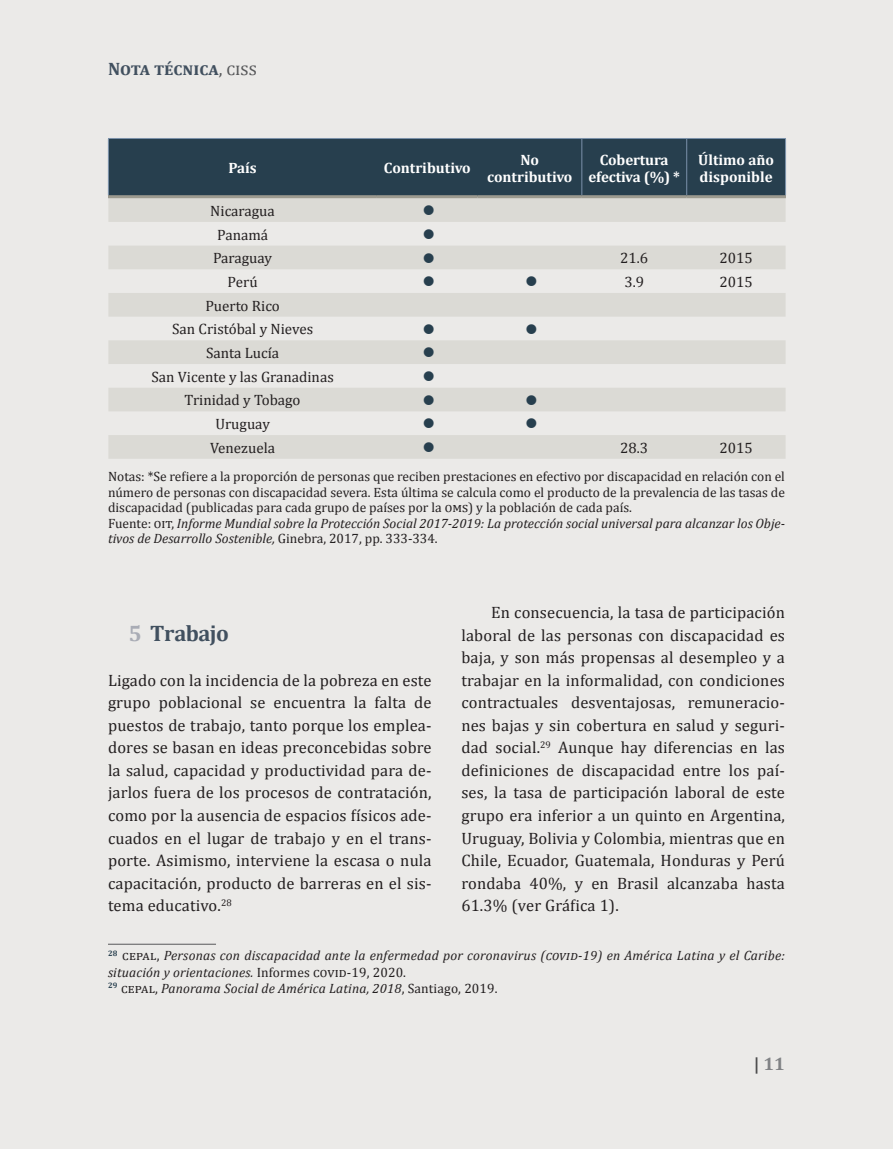
<style>
.page{position:relative;width:893px;height:1149px;background:#fff}
.page>*{position:absolute;margin:0;border:0;box-sizing:border-box;transform-origin:0 0}
.t1{font:700 22.5px "Cambria";letter-spacing:-.025em;color:#41505f}
.t2{font:700 18px "Cambria";color:#41505f}
.t3{font:700 18px "Cambria";color:#808285}
.t4{font:16.5px/22.5px "Cambria";letter-spacing:.01em;color:#231f20;text-align:justify}
.t5{font:15px/23.7px "Cambria";color:#231f20}
.t6{font:700 15px/17.2px "Cambria";color:#fff;text-align:center}
.t7{font:13.5px/15.5px "Cambria";color:#231f20}
.t8{font:italic 13.5px/16.2px "Cambria";letter-spacing:.01em;color:#231f20}
.s1{font-weight:400;color:#57585a}
.s2{font-style:italic}
.s3{color:#a9acb5}
.s4{font-style:normal}
.s5{color:#4b4c4d}
</style>
<div class="page">
<div style="left:0;top:0;width:893px;height:1148px;background:#ebeae8"></div>
<div style="left:109px;top:139px;width:676px;height:56px;background:#273f4e"></div>
<svg style="left:108px;top:198px;width:678px;height:260px;fill:#dbdad5"></svg>
<hr style="left:108px;top:139px;width:1px;height:56px;background:#7b91aa">
<hr style="left:581px;top:139px;width:1px;height:56px;background:#7b91aa">
<hr style="left:686px;top:139px;width:1px;height:56px;background:#7b91aa">
<hr style="left:785px;top:139px;width:1px;height:56px;background:#7b91aa">
<hr style="left:108px;top:138px;width:269px;height:1px;background:#7b91aa">
<hr style="left:377px;top:138px;width:101px;height:1px;background:#7b91aa">
<hr style="left:478px;top:138px;width:104px;height:1px;background:#7b91aa">
<hr style="left:582px;top:138px;width:105px;height:1px;background:#7b91aa">
<hr style="left:687px;top:138px;width:99px;height:1px;background:#7b91aa">
<hr style="left:108px;top:195px;width:269px;height:3px;background:#9c9a8f">
<hr style="left:377px;top:195px;width:101px;height:3px;background:#9c9a8f">
<hr style="left:478px;top:195px;width:104px;height:3px;background:#9c9a8f">
<hr style="left:582px;top:195px;width:105px;height:3px;background:#9c9a8f">
<hr style="left:687px;top:195px;width:99px;height:3px;background:#9c9a8f">
<hr style="left:108px;top:943px;width:108px;height:1px;background:#57585a">
<svg style="left:424px;top:205px;width:10px;height:10px"></svg>
<svg style="left:424px;top:229px;width:10px;height:10px"></svg>
<svg style="left:424px;top:253px;width:10px;height:9px"></svg>
<svg style="left:424px;top:276px;width:10px;height:10px"></svg>
<svg style="left:527px;top:276px;width:9px;height:10px"></svg>
<svg style="left:424px;top:324px;width:10px;height:9px"></svg>
<svg style="left:527px;top:324px;width:9px;height:9px"></svg>
<svg style="left:424px;top:347px;width:10px;height:10px"></svg>
<svg style="left:424px;top:371px;width:10px;height:10px"></svg>
<svg style="left:424px;top:395px;width:10px;height:9px"></svg>
<svg style="left:527px;top:395px;width:9px;height:9px"></svg>
<svg style="left:424px;top:418px;width:10px;height:10px"></svg>
<svg style="left:527px;top:418px;width:9px;height:10px"></svg>
<svg style="left:424px;top:442px;width:10px;height:10px"></svg>
<p class="t2" style="left:108px;top:56px;width:150px">Nota técnica<span class="s1">, ciss</span></p>
<p class="t6" style="left:228px;top:159px;width:30px">País</p>
<p class="t6" style="left:384px;top:159px;width:88px">Contributivo</p>
<p class="t6" style="left:487px;top:150px;width:87px">No contributivo</p>
<p class="t6" style="left:588px;top:150px;width:93px">Cobertura efectiva (%) *</p>
<p class="t6" style="left:698px;top:150px;width:77px;text-align:left">Último año disponible</p>
<p class="t5" style="left:210px;top:199px;width:66px">Nicaragua<br>Panamá<br>Paraguay</p>
<p class="t5" style="left:620px;top:246px;width:30px">21.6</p>
<p class="t5" style="left:719px;top:246px;width:35px">2015</p>
<p class="t5" style="left:228px;top:270px;width:32px">Perú</p>
<p class="t5" style="left:624px;top:270px;width:21px">3.9</p>
<p class="t5" style="left:719px;top:270px;width:35px">2015</p>
<p class="t5" style="left:151px;top:293px;width:184px;text-align:center">Puerto Rico<br>San Cristóbal y Nieves<br>Santa Lucía<br>San Vicente y las Granadinas<br>Trinidad y Tobago<br>Uruguay<br>Venezuela</p>
<p class="t5" style="left:620px;top:435px;width:30px">28.3</p>
<p class="t5" style="left:719px;top:435px;width:35px">2015</p>
<p class="t7" style="left:108px;top:469px;width:678px">Notas: *Se refiere a la proporción de personas que reciben prestaciones en efectivo por discapacidad en relación con el número de personas con discapacidad severa. Esta última se calcula como el producto de la prevalencia de las tasas de discapacidad (publicadas para cada grupo de países por la oms) y la población de cada país.<br>Fuente: oit, <span class="s2">Informe Mundial sobre la Protección Social 2017-2019: La protección social universal para alcanzar los Obje&shy;tivos de Desarrollo Sostenible,</span> Ginebra, 2017, pp. 333-334.</p>
<p class="t4" style="left:461px;top:601px;width:325px;text-indent:30px">En consecuencia, la tasa de participación laboral de las personas con discapacidad es baja, y son más propensas al desempleo y a trabajar en la informalidad, con condiciones contractuales desventajosas, remuneracio&shy;nes bajas y sin cobertura en salud y seguri&shy;dad social.<sup>29</sup> Aunque hay diferencias en las definiciones de discapacidad entre los paí&shy;ses, la tasa de participación laboral de este grupo era inferior a un quinto en Argentina, Uruguay, Bolivia y Colombia, mientras que en Chile, Ecuador, Guatemala, Honduras y Perú rondaba 40%, y en Brasil alcanzaba hasta 61.3% (ver Gráfica 1).</p>
<h1 class="t1" style="left:129px;top:617px;width:101px"><span class="s3">5</span> Trabajo</h1>
<p class="t4" style="left:108px;top:668px;width:325px">Ligado con la incidencia de la pobreza en este grupo poblacional se encuentra la falta de puestos de trabajo, tanto porque los emplea&shy;dores se basan en ideas preconcebidas sobre la salud, capacidad y productividad para de&shy;jarlos fuera de los procesos de contratación, como por la ausencia de espacios físicos ade&shy;cuados en el lugar de trabajo y en el trans&shy;porte. Asimismo, interviene la escasa o nula capacitación, producto de barreras en el sis&shy;tema educativo.<sup>28</sup></p>
<p class="t8" style="left:108px;top:946px;width:678px"><sup>28</sup> <span class="s4">cepal,</span> Personas con discapacidad ante la enfermedad por coronavirus (COVID -19) en América Latina y el Caribe: situación y orientaciones. <span class="s4">Informes COVID</span></p>
<p class="t8" style="left:108px;top:963px;width:391px;text-indent:239px"><span class="s4">-19, 2020.<br></span><sup>29</sup> <span class="s4">cepal,</span> Panorama Social de América Latina, 2018<span class="s4">, Santiago, 2019.</span></p>
<p class="t3" style="left:754px;top:1050px;width:33px"><span class="s5">|</span> 11</p>
</div>
